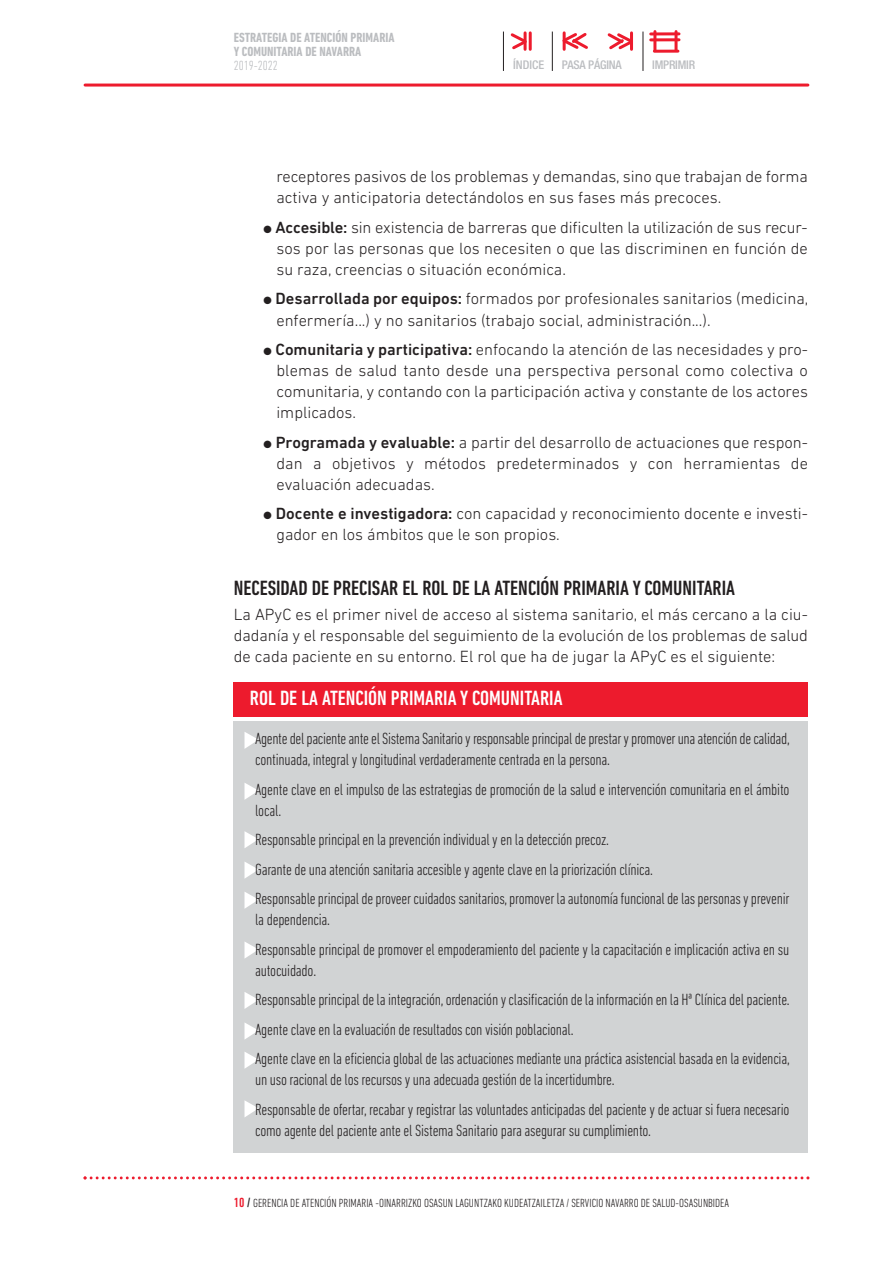
<style>
.page{position:relative;width:893px;height:1263px;background:#fff}
.page>*{position:absolute;margin:0;border:0;box-sizing:border-box;transform-origin:0 0}
.t1{font:500 condensed 21px "DIN Next LT Pro";color:#231f20}
.t2{font:500 condensed 21px "DIN Next LT Pro";color:#fff}
.t3{font:300 condensed 16.5px/29.5px "DIN Next LT Pro";letter-spacing:-.015em;color:#231f20}
.t4{font:300 16.5px/21px "DIN Next LT Pro";color:#231f20;text-align:justify}
.t5{font:700 condensed 13.5px/14.2px "DIN Next LT Pro";color:#bbbdc0}
.t6{font:300 condensed 13.5px "DIN Next LT Pro";color:#bbbdc0}
.t7{font:300 condensed 12px "DIN Next LT Pro";color:#231f20}
.t8{font:500 condensed 12px "Helvetica Neue";letter-spacing:-.015em;color:#bbbdc0}
.s1{font-weight:500}
.s2{font-weight:500;font-size:13.5px;color:#ed1b2d}
.s3{font-weight:500;font-size:13.5px}
</style>
<div class="page">
<div style="left:234px;top:722px;width:574px;height:431px;background:#d1d3d4"></div>
<hr style="left:85px;top:84px;width:723px;height:3px;background:#ed1b2d">
<svg style="left:84px;top:1176px;width:725px;height:3px"></svg>
<div style="left:234px;top:682px;width:574px;height:35px;background:#ed1b2d"></div>
<svg style="left:244px;top:732px;width:14px;height:17px"></svg>
<svg style="left:244px;top:783px;width:14px;height:17px"></svg>
<svg style="left:244px;top:831px;width:14px;height:17px"></svg>
<svg style="left:244px;top:862px;width:14px;height:17px"></svg>
<svg style="left:244px;top:892px;width:14px;height:17px"></svg>
<svg style="left:244px;top:942px;width:14px;height:17px"></svg>
<svg style="left:244px;top:992px;width:14px;height:17px"></svg>
<svg style="left:244px;top:1023px;width:14px;height:16px"></svg>
<svg style="left:244px;top:1052px;width:14px;height:17px"></svg>
<svg style="left:244px;top:1100px;width:14px;height:17px"></svg>
<hr style="left:643px;top:32px;width:1px;height:39px;background:#231f20">
<hr style="left:653px;top:32px;width:3px;height:19px;background:#ed1b2d">
<hr style="left:674px;top:32px;width:3px;height:19px;background:#ed1b2d">
<hr style="left:651px;top:38px;width:28px;height:3px;background:#ed1b2d">
<hr style="left:651px;top:32px;width:28px;height:3px;background:#ed1b2d">
<hr style="left:654px;top:50px;width:24px;height:3px;background:#ed1b2d">
<svg style="left:510px;top:31px;width:19px;height:20px"></svg>
<hr style="left:524px;top:33px;width:3px;height:16px;background:#ed1b2d">
<hr style="left:529px;top:33px;width:3px;height:16px;background:#ed1b2d">
<svg style="left:562px;top:31px;width:26px;height:20px"></svg>
<hr style="left:563px;top:33px;width:3px;height:16px;background:#ed1b2d">
<svg style="left:607px;top:31px;width:26px;height:20px"></svg>
<hr style="left:630px;top:33px;width:3px;height:16px;background:#ed1b2d">
<hr style="left:552px;top:32px;width:1px;height:39px;background:#231f20">
<hr style="left:503px;top:32px;width:1px;height:39px;background:#231f20">
<p class="t5" style="left:234px;top:30px;width:162px">ESTRATEGIA DE ATENCIÓN PRIMARIA<br>Y COMUNITARIA DE NAVARRA</p>
<p class="t6" style="left:234px;top:61px;width:46px">2019-2022</p>
<p class="t8" style="left:513px;top:60px;width:32px">ÍNDICE</p>
<p class="t8" style="left:562px;top:60px;width:61px">PASA PÁGINA</p>
<p class="t8" style="left:652px;top:60px;width:44px">IMPRIMIR</p>
<p class="t4" style="left:276px;top:168px;width:533px">receptores pasivos de los problemas y demandas, sino que trabajan de forma activa y anticipatoria detectándolos en sus fases más precoces.</p>
<p class="t4" style="left:276px;top:218px;width:533px;text-indent:-13px">● <span class="s1">Accesible:</span> sin existencia de barreras que dificulten la utilización de sus recur&shy;sos por las personas que los necesiten o que las discriminen en función de su raza, creencias o situación económica.</p>
<p class="t4" style="left:276px;top:290px;width:533px;text-indent:-13px">● <span class="s1">Desarrollada por equipos:</span> formados por profesionales sanitarios (medicina, enfermería...) y no sanitarios (trabajo social, administración...).</p>
<p class="t4" style="left:276px;top:340px;width:533px;text-indent:-13px">● <span class="s1">Comunitaria y participativa:</span> enfocando la atención de las necesidades y pro&shy;blemas de salud tanto desde una perspectiva personal como colectiva o comunitaria, y contando con la participación activa y constante de los actores implicados.</p>
<p class="t4" style="left:276px;top:433px;width:533px;text-indent:-13px">● <span class="s1">Programada y evaluable:</span> a partir del desarrollo de actuaciones que respon&shy;dan a objetivos y métodos predeterminados y con herramientas de evaluación adecuadas.</p>
<p class="t4" style="left:276px;top:504px;width:533px;text-indent:-13px">● <span class="s1">Docente e investigadora:</span> con capacidad y reconocimiento docente e investi&shy;gador en los ámbitos que le son propios.</p>
<p class="t1" style="left:234px;top:580px;width:503px">NECESIDAD DE PRECISAR EL ROL DE LA ATENCIÓN PRIMARIA Y COMUNITARIA</p>
<p class="t4" style="left:234px;top:605px;width:576px">La APyC es el primer nivel de acceso al sistema sanitario, el más cercano a la ciu&shy;dadanía y el responsable del seguimiento de la evolución de los problemas de salud de cada paciente en su entorno. El rol que ha de jugar la APyC es el siguiente:</p>
<p class="t2" style="left:250px;top:691px;width:314px">ROL DE LA ATENCIÓN PRIMARIA Y COMUNITARIA</p>
<p class="t3" style="left:255px;top:729px;width:536px;line-height:21px">Agente del paciente ante el Sistema Sanitario y responsable principal de prestar y promover una atención de calidad, continuada, integral y longitudinal verdaderamente centrada en la persona.</p>
<p class="t3" style="left:255px;top:780px;width:536px;line-height:21px">Agente clave en el impulso de las estrategias de promoción de la salud e intervención comunitaria en el ámbito local.</p>
<p class="t3" style="left:255px;top:826px;width:536px">Responsable principal en la prevención individual y en la detección precoz.<br>Garante de una atención sanitaria accesible y agente clave en la priorización clínica.<br>Responsable principal de proveer cuidados sanitarios, promover la autonomía funcional de las personas y prevenir</p>
<p class="t3" style="left:255px;top:906px;width:536px">la dependencia.<br>Responsable principal de promover el empoderamiento del paciente y la capacitación e implicación activa en su</p>
<p class="t3" style="left:255px;top:957px;width:536px">autocuidado.<br>Responsable principal de la integración, ordenación y clasificación de la información en la Hª Clínica del paciente.<br>Agente clave en la evaluación de resultados con visión poblacional.<br>Agente clave en la eficiencia global de las actuaciones mediante una práctica asistencial basada en la evidencia,</p>
<p class="t3" style="left:255px;top:1066px;width:536px">un uso racional de los recursos y una adecuada gestión de la incertidumbre.<br>Responsable de ofertar, recabar y registrar las voluntades anticipadas del paciente y de actuar si fuera necesario</p>
<p class="t3" style="left:255px;top:1117px;width:397px">como agente del paciente ante el Sistema Sanitario para asegurar su cumplimiento.</p>
<p class="t7" style="left:234px;top:1199px;width:497px"><span class="s2">10</span> <span class="s3">/</span> GERENCIA DE ATENCIÓN PRIMARIA -OINARRIZKO OSASUN LAGUNTZAKO KUDEATZAILETZA / SERVICIO NAVARRO DE SALUD-OSASUNBIDEA</p>
</div>
